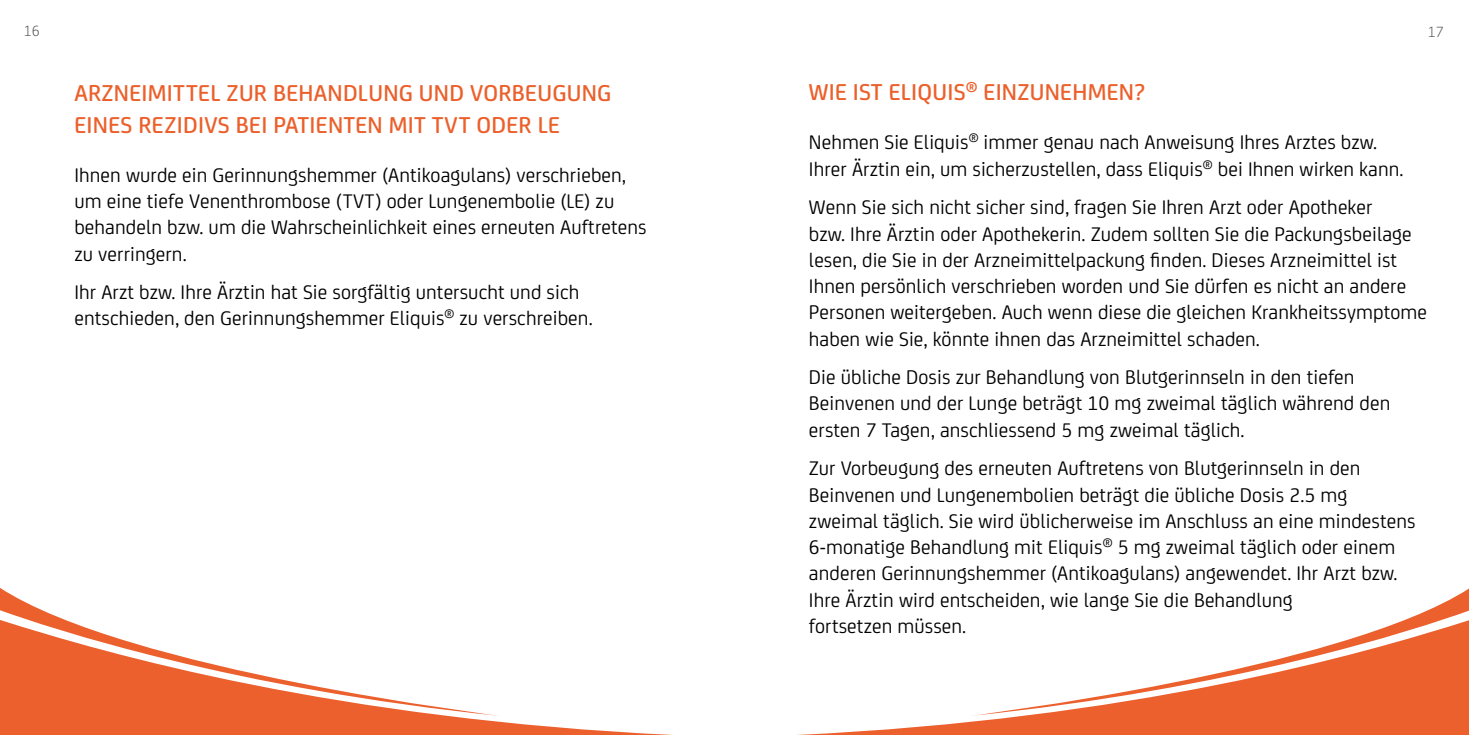
<style>
.page{position:relative;width:1469px;height:735px;background:#fff}
.page>*{position:absolute;margin:0;border:0;box-sizing:border-box;transform-origin:0 0}
.t1{font:500 24.5px/31.5px "FS Joey";letter-spacing:.01em;color:#eb602b}
.t2{font:21px/26.2px "FS Joey";letter-spacing:.005em;color:#000}
.t3{font:300 15.75px "FS Joey";color:#4a4a49}
</style>
<div class="page">
<svg style="left:817px;top:715px;width:651px;height:19px"></svg>
<svg style="left:978px;top:589px;width:490px;height:126px"></svg>
<svg style="left:0;top:715px;width:653px;height:19px"></svg>
<svg style="left:0;top:588px;width:492px;height:127px"></svg>
<p class="t3" style="left:24px;top:19px;width:18px">16</p>
<p class="t3" style="left:1427px;top:20px;width:18px">17</p>
<p class="t1" style="left:74px;top:76px;width:538px">ARZNEIMITTEL ZUR BEHANDLUNG UND VORBEUGUNG<br>EINES REZIDIVS BEI PATIENTEN MIT TVT ODER LE</p>
<p class="t2" style="left:74px;top:160px;width:573px">Ihnen wurde ein Gerinnungshemmer (Antikoagulans) verschrieben, um eine tiefe Venenthrombose (TVT) oder Lungenembolie (LE) zu behandeln bzw. um die Wahrscheinlichkeit eines erneuten Auftretens zu verringern.</p>
<p class="t2" style="left:74px;top:277px;width:520px">Ihr Arzt bzw. Ihre Ärztin hat Sie sorgfältig untersucht und sich entschieden, den Gerinnungshemmer Eliquis<sup>®</sup> zu verschreiben.</p>
<p class="t1" style="left:809px;top:75px;width:338px">WIE IST ELIQUIS<sup>®</sup> EINZUNEHMEN?</p>
<p class="t2" style="left:809px;top:128px;width:596px">Nehmen Sie Eliquis<sup>®</sup> immer genau nach Anweisung Ihres Arztes bzw.<br>Ihrer Ärztin ein, um sicherzustellen, dass Eliquis<sup>®</sup> bei Ihnen wirken kann.</p>
<p class="t2" style="left:809px;top:193px;width:619px">Wenn Sie sich nicht sicher sind, fragen Sie Ihren Arzt oder Apotheker<br>bzw. Ihre Ärztin oder Apothekerin. Zudem sollten Sie die Packungsbeilage lesen, die Sie in der Arzneimittelpackung finden. Dieses Arzneimittel ist Ihnen persönlich verschrieben worden und Sie dürfen es nicht an andere Personen weitergeben. Auch wenn diese die gleichen Krankheitssymptome haben wie Sie, könnte ihnen das Arzneimittel schaden.</p>
<p class="t2" style="left:809px;top:362px;width:583px">Die übliche Dosis zur Behandlung von Blutgerinnseln in den tiefen<br>Beinvenen und der Lunge beträgt 10 mg zweimal täglich während den ersten 7 Tagen, anschliessend 5 mg zweimal täglich.</p>
<p class="t2" style="left:809px;top:453px;width:608px">Zur Vorbeugung des erneuten Auftretens von Blutgerinnseln in den Beinvenen und Lungenembolien beträgt die übliche Dosis 2.5 mg zweimal täglich. Sie wird üblicherweise im Anschluss an eine mindestens 6-monatige Behandlung mit Eliquis<sup>®</sup> 5 mg zweimal täglich oder einem anderen Gerinnungshemmer (Antikoagulans) angewendet. Ihr Arzt bzw.<br>Ihre Ärztin wird entscheiden, wie lange Sie die Behandlung<br>fortsetzen müssen.</p>
</div>
